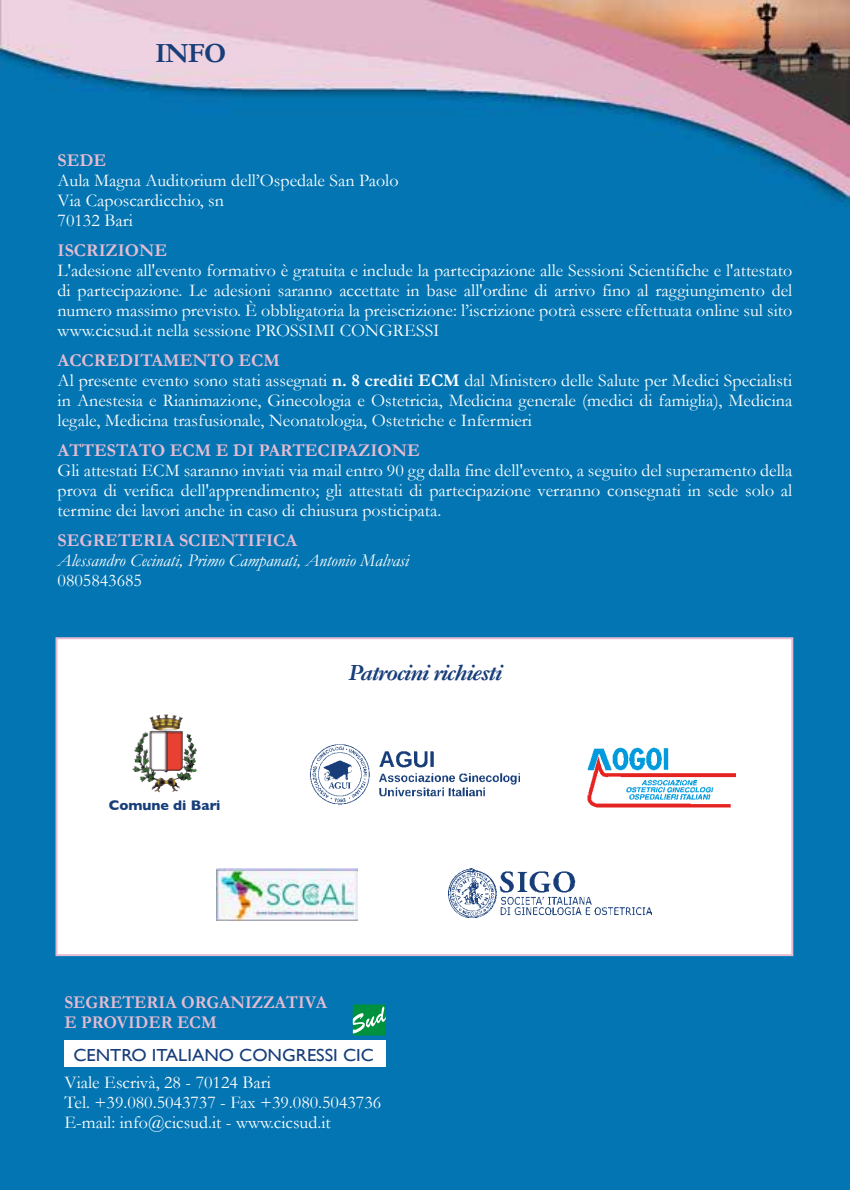
<style>
.page{position:relative;width:850px;height:1190px;background:#fff}
.page>*{position:absolute;margin:0;border:0;box-sizing:border-box;transform-origin:0 0}
.t1{font:700 28px "Garamond";color:#183e7a}
.t2{font:italic 700 24px "Garamond";letter-spacing:-.035em;color:#183e7a}
.t3{font:18px/20px "Garamond";color:#fff}
.t4{font:700 18px "Garamond";color:#e5bcd2}
.t5{font:italic 18px "Garamond";color:#fff}
.t6{font:700 18px/20px "Garamond";color:#e5bcd2;scale:.96 1}
.t7{font:17.4px "Gill Sans";color:#183e7a;scale:1.06 1}
.t8{font:700 14.2px "Gill Sans";color:#183e7a}
.s1{font-weight:700;color:#e5bcd2}
.s2{font-weight:700}
</style>
<div class="page">
<img style="left:0;top:0;width:850px;height:1190px">
<div style="left:56px;top:637px;width:737px;height:319px;background:#fff;border:2px solid #e5bcd2"></div>
<img style="left:145px;top:714px;width:21px;height:54px">
<img style="left:310px;top:744px;width:210px;height:61px">
<img style="left:449px;top:869px;width:202px;height:48px">
<img style="left:587px;top:747px;width:82px;height:23px">
<img style="left:588px;top:758px;width:148px;height:49px">
<img style="left:217px;top:869px;width:140px;height:51px">
<div style="left:65px;top:1041px;width:321px;height:26px;background:#fff"></div>
<div style="left:353px;top:1004px;width:33px;height:32px;background:#00913f"></div>
<svg style="left:353px;top:1007px;width:33px;height:27px"></svg>
<h1 class="t1" style="left:155px;top:34px;width:73px">INFO</h1>
<p class="t4" style="left:58px;top:148px;width:50px">SEDE</p>
<p class="t3" style="left:58px;top:170px;width:342px">Aula Magna Auditorium dell’Ospedale San Paolo<br>Via Caposcardicchio, sn<br>70132 Bari</p>
<p class="t4" style="left:58px;top:238px;width:111px">ISCRIZIONE</p>
<p class="t3" style="left:58px;top:260px;width:736px;text-align:justify">L'adesione all'evento formativo è gratuita e include la partecipazione alle Sessioni Scientifiche e l'attestato di partecipazione. Le adesioni saranno accettate in base all'ordine di arrivo fino al raggiungimento del numero massimo previsto. È obbligatoria la preiscrizione: l’iscrizione potrà essere effettuata online sul sito www.cicsud.it nella sessione PROSSIMI CONGRESSI</p>
<p class="t3" style="left:58px;top:350px;width:736px"><span class="s1">ACCREDITAMENTO ECM<br></span>Al presente evento sono stati assegnati <span class="s2">n. 8 crediti ECM</span> dal Ministero delle Salute per Medici Specialisti in Anestesia e Rianimazione, Ginecologia e Ostetricia, Medicina generale (medici di famiglia), Medicina legale, Medicina trasfusionale, Neonatologia, Ostetriche e Infermieri</p>
<p class="t4" style="left:58px;top:438px;width:364px">ATTESTATO ECM E DI PARTECIPAZIONE</p>
<p class="t3" style="left:58px;top:460px;width:736px;text-align:justify">Gli attestati ECM saranno inviati via mail entro 90 gg dalla fine dell'evento, a seguito del superamento della prova di verifica dell'apprendimento; gli attestati di partecipazione verranno consegnati in sede solo al termine dei lavori anche in caso di chiusura posticipata.</p>
<p class="t4" style="left:58px;top:528px;width:241px">SEGRETERIA SCIENTIFICA</p>
<p class="t5" style="left:58px;top:548px;width:353px">Alessandro Cecinati, Primo Campanati, Antonio Malvasi</p>
<p class="t3" style="left:58px;top:570px;width:86px">0805843685</p>
<p class="t8" style="left:109px;top:794px;width:113px">Comune di Bari</p>
<h2 class="t2" style="left:348px;top:656px;width:155px">Patrocini richiesti</h2>
<p class="t6" style="left:65px;top:993px;width:275px">SEGRETERIA ORGANIZZATIVA<br>E PROVIDER ECM</p>
<p class="t7" style="left:73px;top:1045px;width:285px">CENTRO ITALIANO CONGRESSI CIC</p>
<p class="t3" style="left:65px;top:1072px;width:318px">Viale Escrivà, 28 - 70124 Bari<br>Tel. +39.080.5043737 - Fax +39.080.5043736<br>E-mail: info@cicsud.it - www.cicsud.it</p>
</div>
